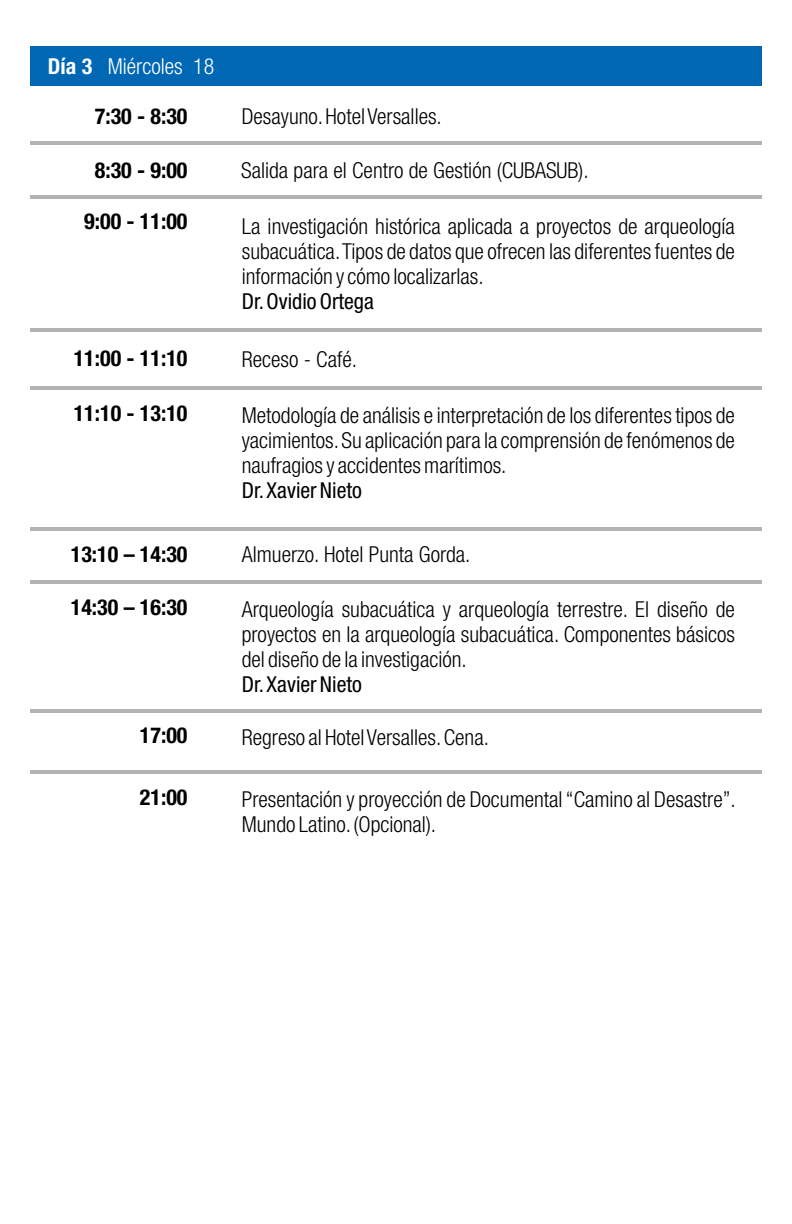
<style>
.page{position:relative;width:792px;height:1224px;background:#fff}
.page>*{position:absolute;margin:0;border:0;box-sizing:border-box;transform-origin:0 0}
.t1{font:300 condensed 22px/24.8px "Helvetica Neue LT Std";color:#000;text-align:justify}
.t2{font:700 condensed 22px "Helvetica Neue LT Std";color:#000}
.t3{font:condensed 22px "Helvetica Neue LT Std";color:#000}
.t4{font:300 condensed 22px "Helvetica Neue LT Std";color:#fff}
.t5{font:700 condensed 22px "Helvetica Neue LT Std";color:#fff}
</style>
<div class="page">
<div style="left:30px;top:47px;width:732px;height:39px;background:#0067b5"></div>
<hr style="left:30px;top:329px;width:732px;height:3px;background:#b3b3b3">
<hr style="left:30px;top:142px;width:732px;height:3px;background:#b3b3b3">
<hr style="left:30px;top:387px;width:732px;height:3px;background:#b3b3b3">
<hr style="left:30px;top:527px;width:732px;height:3px;background:#b3b3b3">
<hr style="left:30px;top:196px;width:732px;height:3px;background:#b3b3b3">
<hr style="left:30px;top:581px;width:732px;height:3px;background:#b3b3b3">
<hr style="left:30px;top:709px;width:732px;height:3px;background:#b3b3b3">
<hr style="left:30px;top:770px;width:732px;height:3px;background:#b3b3b3">
<p class="t4" style="left:108px;top:58px;width:108px">Miércoles 18</p>
<p class="t2" style="left:95px;top:108px;width:94px">7:30 - 8:30</p>
<p class="t2" style="left:95px;top:162px;width:94px">8:30 - 9:00</p>
<p class="t5" style="left:48px;top:59px;width:46px">Día 3</p>
<p class="t2" style="left:84px;top:213px;width:105px">9:00 - 11:00</p>
<p class="t1" style="left:242px;top:107px;width:202px">Desayuno.Hotel Versalles.</p>
<p class="t1" style="left:241px;top:161px;width:349px">Salida para el Centro de Gestión (CUBASUB).</p>
<p class="t1" style="left:242px;top:217px;width:495px">La investigación histórica aplicada a proyectos de arqueología subacuática.Tipos de datos que ofrecen las diferentes fuentes de información y cómo localizarlas.</p>
<p class="t3" style="left:242px;top:293px;width:134px">Dr.Ovidio Ortega</p>
<p class="t2" style="left:74px;top:351px;width:115px">11:00 - 11:10</p>
<p class="t1" style="left:242px;top:350px;width:117px">Receso - Café.</p>
<p class="t2" style="left:74px;top:405px;width:115px">11:10 - 13:10</p>
<p class="t1" style="left:242px;top:406px;width:495px">Metodología de análisis e interpretación de los diferentes tipos de yacimientos.Su aplicación para la comprensión de fenómenos de naufragios y accidentes marítimos.</p>
<p class="t3" style="left:242px;top:482px;width:122px">Dr.Xavier Nieto</p>
<p class="t2" style="left:71px;top:546px;width:118px">13:10 – 14:30</p>
<p class="t1" style="left:242px;top:545px;width:230px">Almuerzo. Hotel Punta Gorda.</p>
<p class="t2" style="left:71px;top:599px;width:118px">14:30 – 16:30</p>
<p class="t1" style="left:242px;top:600px;width:495px">Arqueología subacuática y arqueología terrestre. El diseño de proyectos en la arqueología subacuática. Componentes básicos del diseño de la investigación.</p>
<p class="t3" style="left:242px;top:676px;width:122px">Dr.Xavier Nieto</p>
<p class="t2" style="left:140px;top:728px;width:49px">17:00</p>
<p class="t1" style="left:242px;top:728px;width:249px">Regreso al Hotel Versalles.Cena.</p>
<p class="t2" style="left:140px;top:789px;width:49px">21:00</p>
<p class="t1" style="left:242px;top:790px;width:496px">Presentación y proyección de Documental “Camino al Desastre”.<br>Mundo Latino.(Opcional).</p>
</div>
